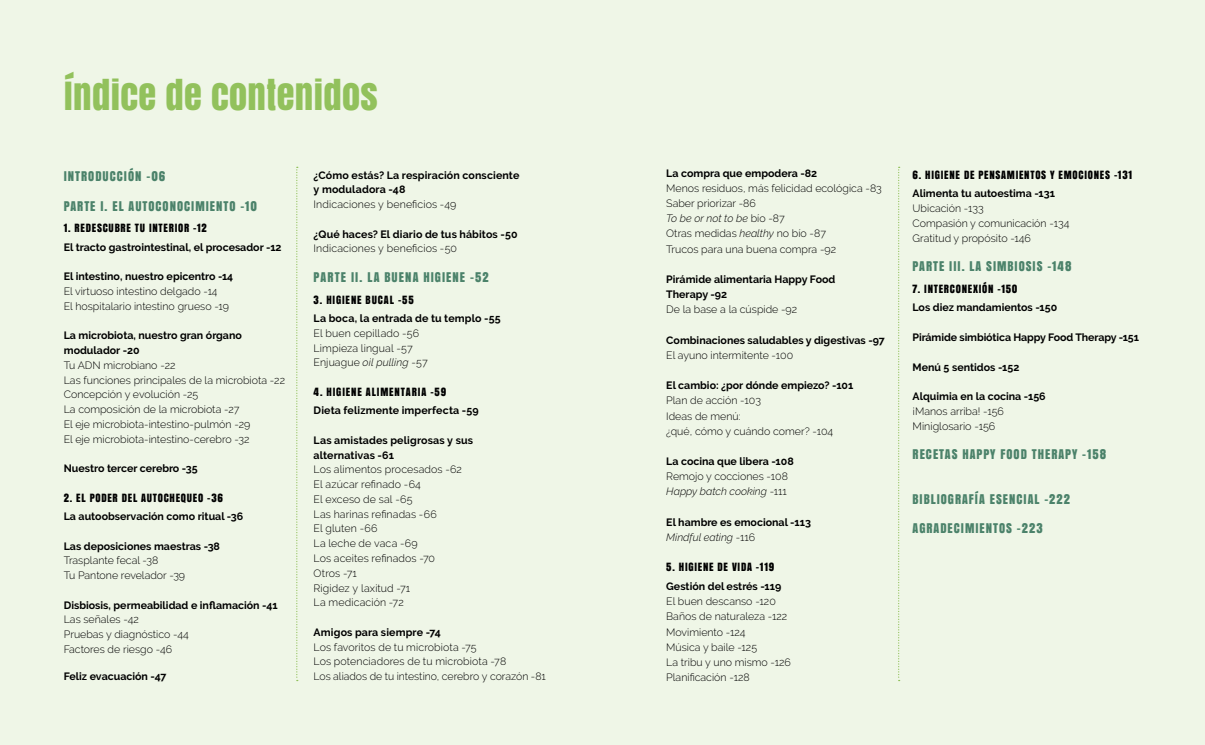
<style>
.page{position:relative;width:1205px;height:745px;background:#fff}
.page>*{position:absolute;margin:0;border:0;box-sizing:border-box;transform-origin:0 0}
.t1{font:36.25px "Anton";letter-spacing:.01em;color:#92c15c}
.t2{font:12.5px "Anton";letter-spacing:.08em;color:#4b826a}
.t3{font:300 10.75px "Raleway";color:#000}
.t4{font:300 10.62px/14.8px "Raleway";color:#000}
.t5{font:700 10.62px/14.8px "Raleway";color:#000}
.t6{font:10.62px "Anton";letter-spacing:.07em;color:#000}
.s1{font-style:italic}
.s2{font-weight:300;font-style:italic}
.s3{font-weight:300}
</style>
<div class="page">
<div style="left:0;top:0;width:1205px;height:744px;background:#eff6e7"></div>
<svg style="left:296px;top:167px;width:2px;height:513px"></svg>
<svg style="left:898px;top:167px;width:1px;height:511px"></svg>
<h1 class="t1" style="left:64px;top:67px;width:315px">ÍNDICE DE CONTENIDOS</h1>
<p class="t2" style="left:64px;top:166px;width:103px">INTRODUCCIÓN -06</p>
<p class="t2" style="left:64px;top:196px;width:195px">PARTE I. EL AUTOCONOCIMIENTO -10</p>
<p class="t6" style="left:64px;top:220px;width:145px">1. REDESCUBRE TU INTERIOR -12</p>
<p class="t5" style="left:64px;top:239px;width:219px">El tracto gastrointestinal, el procesador -12</p>
<p class="t5" style="left:64px;top:269px;width:171px">El intestino, nuestro epicentro -14</p>
<p class="t4" style="left:64px;top:283px;width:167px">El virtuoso intestino delgado -14<br>El hospitalario intestino grueso -19</p>
<p class="t5" style="left:64px;top:328px;width:180px">La microbiota, nuestro gran órgano modulador -20</p>
<p class="t4" style="left:64px;top:357px;width:223px">Tu ADN microbiano -22<br>Las funciones principales de la microbiota -22<br>Concepción y evolución -25<br>La composición de la microbiota -27<br>El eje microbiota-intestino-pulmón -29<br>El eje microbiota-intestino-cerebro -32</p>
<p class="t5" style="left:64px;top:461px;width:135px">Nuestro tercer cerebro -35</p>
<p class="t6" style="left:64px;top:489px;width:161px">2. EL PODER DEL AUTOCHEQUEO -36</p>
<p class="t5" style="left:64px;top:508px;width:181px">La autoobservación como ritual -36</p>
<p class="t5" style="left:64px;top:538px;width:158px">Las deposiciones maestras -38</p>
<p class="t4" style="left:64px;top:552px;width:123px">Trasplante fecal -38<br>Tu Pantone revelador -39</p>
<p class="t5" style="left:64px;top:597px;width:215px">Disbiosis, permeabilidad e inflamación -41</p>
<p class="t4" style="left:64px;top:611px;width:127px">Las señales -42<br>Pruebas y diagnóstico -44<br>Factores de riesgo -46</p>
<p class="t5" style="left:64px;top:668px;width:104px">Feliz evacuación -47</p>
<p class="t5" style="left:314px;top:167px;width:207px">¿Cómo estás? La respiración consciente y moduladora -48</p>
<p class="t4" style="left:314px;top:197px;width:144px">Indicaciones y beneficios -49</p>
<p class="t5" style="left:314px;top:226px;width:205px">¿Qué haces? El diario de tus hábitos -50</p>
<p class="t4" style="left:314px;top:241px;width:145px">Indicaciones y beneficios -50</p>
<p class="t2" style="left:314px;top:267px;width:177px">PARTE II. LA BUENA HIGIENE -52</p>
<p class="t6" style="left:314px;top:291px;width:102px">3. HIGIENE BUCAL -55</p>
<p class="t5" style="left:314px;top:311px;width:189px">La boca, la entrada de tu templo -55</p>
<p class="t4" style="left:314px;top:325px;width:116px">El buen cepillado -56<br>Limpieza lingual -57<br>Enjuague <span class="s1">oil pulling</span> -57</p>
<p class="t6" style="left:314px;top:383px;width:134px">4. HIGIENE ALIMENTARIA -59</p>
<p class="t5" style="left:314px;top:403px;width:167px">Dieta felizmente imperfecta -59</p>
<p class="t5" style="left:314px;top:432px;width:161px">Las amistades peligrosas y sus alternativas -61</p>
<p class="t4" style="left:314px;top:462px;width:150px">Los alimentos procesados -62<br>El azúcar refinado -64<br>El exceso de sal -65<br>Las harinas refinadas -66<br>El gluten -66<br>La leche de vaca -69<br>Los aceites refinados -70<br>Otros -71<br>Rigidez y laxitud -71<br>La medicación -72</p>
<p class="t5" style="left:314px;top:624px;width:129px">Amigos para siempre -74</p>
<p class="t4" style="left:314px;top:639px;width:234px">Los favoritos de tu microbiota -75<br>Los potenciadores de tu microbiota -78<br>Los aliados de tu intestino, cerebro y corazón -81</p>
<p class="t5" style="left:666px;top:165px;width:152px">La compra que empodera -82</p>
<p class="t4" style="left:666px;top:180px;width:217px;line-height:15.1px">Menos residuos, más felicidad ecológica -83<br>Saber priorizar -86<br><span class="s1">To be or not to be</span> bío -87<br>Otras medidas <span class="s1">healthy</span> no bío -87<br>Trucos para una buena compra -92</p>
<p class="t5" style="left:666px;top:271px;width:171px;line-height:15.1px">Pirámide alimentaria Happy Food<br>Therapy -92</p>
<p class="t4" style="left:666px;top:302px;width:132px">De la base a la cúspide -92</p>
<p class="t5" style="left:666px;top:332px;width:220px">Combinaciones saludables y digestivas -97</p>
<p class="t4" style="left:666px;top:347px;width:128px">El ayuno intermitente -100</p>
<p class="t5" style="left:666px;top:378px;width:189px">El cambio: ¿por dónde empiezo? -101</p>
<p class="t4" style="left:666px;top:393px;width:168px;line-height:15.1px">Plan de acción -103<br>Ideas de menú:<br>¿qué, cómo y cuándo comer? -104</p>
<p class="t5" style="left:666px;top:453px;width:129px">La cocina que libera -108</p>
<p class="t4" style="left:666px;top:468px;width:123px;line-height:15.1px">Remojo y cocciones -108<br><span class="s1">Happy batch cooking</span> -111</p>
<p class="t5" style="left:666px;top:514px;width:146px;line-height:15.1px">El hambre es emocional -113<br><span class="s2">Mindful eating</span> <span class="s3">-116</span></p>
<p class="t6" style="left:666px;top:558px;width:109px">5. HIGIENE DE VIDA -119</p>
<p class="t5" style="left:666px;top:578px;width:117px">Gestión del estrés -119</p>
<p class="t4" style="left:666px;top:593px;width:126px;line-height:15.1px">El buen descanso -120<br>Baños de naturaleza -122<br>Movimiento -124<br>Música y baile -125<br>La tribu y uno mismo -126<br>Planificación -128</p>
<p class="t6" style="left:912px;top:166px;width:221px">6. HIGIENE DE PENSAMIENTOS Y EMOCIONES -131</p>
<p class="t5" style="left:912px;top:186px;width:144px">Alimenta tu autoestima -131</p>
<p class="t4" style="left:912px;top:201px;width:158px">Ubicación -133<br>Compasión y comunicación -134<br>Gratitud y propósito -146</p>
<p class="t2" style="left:912px;top:256px;width:160px">PARTE III. LA SIMBIOSIS -148</p>
<p class="t6" style="left:912px;top:280px;width:106px">7. INTERCONEXIÓN -150</p>
<p class="t5" style="left:912px;top:300px;width:146px">Los diez mandamientos -150</p>
<p class="t5" style="left:912px;top:329px;width:228px">Pirámide simbiótica Happy Food Therapy -151</p>
<p class="t5" style="left:912px;top:359px;width:108px">Menú 5 sentidos -152</p>
<p class="t5" style="left:912px;top:389px;width:135px">Alquimia en la cocina -156</p>
<p class="t4" style="left:912px;top:403px;width:93px">¡Manos arriba! -156</p>
<p class="t3" style="left:912px;top:419px;width:84px">Miniglosario -156</p>
<p class="t2" style="left:912px;top:444px;width:195px">RECETAS HAPPY FOOD THERAPY -158</p>
<p class="t2" style="left:912px;top:488px;width:159px">BIBLIOGRAFÍA ESENCIAL -222</p>
<p class="t2" style="left:912px;top:518px;width:132px">AGRADECIMIENTOS -223</p>
</div>
